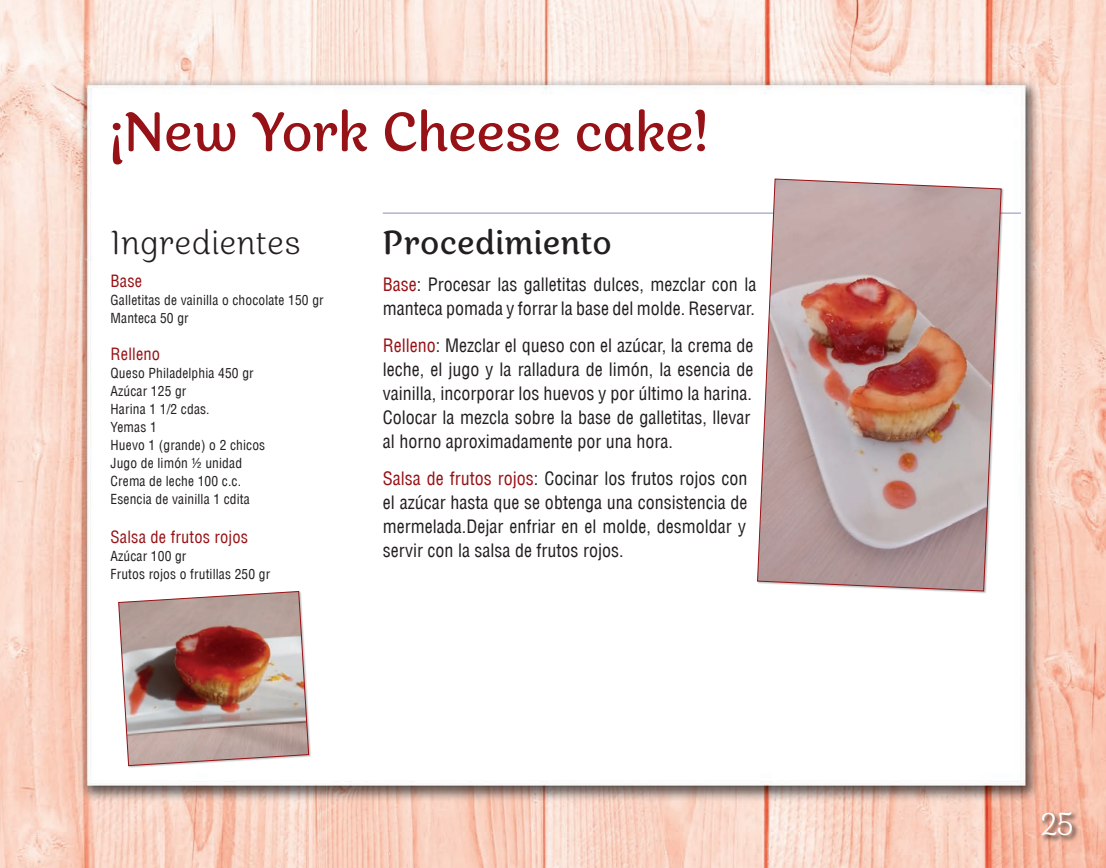
<style>
.page{position:relative;width:1106px;height:868px;background:#fff}
.page>*{position:absolute;margin:0;border:0;box-sizing:border-box;transform-origin:0 0}
.t1{font:54px "Appetite Pro Rounded";letter-spacing:.01em;color:#971216}
.t2{font:33px "Appetite Pro Rounded";letter-spacing:.025em;color:#231f20}
.t3{font:300 33px "Appetite Pro Rounded";letter-spacing:.02em;color:#231f20}
.t4{font:300 31.5px "Appetite Pro Rounded";color:#fff}
.t5{font:condensed 18px/24px "Helvetica LT";color:#231f20}
.t6{font:condensed 16.5px "Helvetica LT";letter-spacing:.01em;color:#971216}
.t7{font:condensed 13.5px/18px "Helvetica LT";letter-spacing:.01em;color:#231f20}
.s1{color:#971216}
</style>
<div class="page">
<img style="left:0;top:0;width:2px;height:867px">
<img style="left:2px;top:0;width:1104px;height:867px">
<svg style="left:1040px;top:810px;width:39px;height:32px"></svg>
<hr style="left:383px;top:213px;width:637px;height:1px;background:#8b8cbd">
<div style="left:118px;top:591px;width:193px;height:177px;background:#231f20;opacity:.3"></div>
<img style="left:118px;top:591px;width:191px;height:175px">
<img style="left:756px;top:178px;width:245px;height:413px">
<h1 class="t1" style="left:111px;top:100px;width:598px">¡New York Cheese cake!</h1>
<h2 class="t3" style="left:111px;top:224px;width:191px">Ingredientes</h2>
<p class="t6" style="left:111px;top:270px;width:33px">Base</p>
<p class="t7" style="left:111px;top:290px;width:215px">Galletitas de vainilla o chocolate 150 gr<br>Manteca 50 gr</p>
<p class="t6" style="left:111px;top:343px;width:51px">Relleno</p>
<p class="t7" style="left:111px;top:364px;width:156px">Queso Philadelphia 450 gr<br>Azúcar 125 gr<br>Harina 1 1/2 cdas.<br>Yemas 1<br>Huevo 1 (grande) o 2 chicos<br>Jugo de limón ½ unidad<br>Crema de leche 100 c.c.<br>Esencia de vainilla 1 cdita</p>
<p class="t6" style="left:111px;top:526px;width:139px">Salsa de frutos rojos</p>
<p class="t7" style="left:111px;top:547px;width:161px">Azúcar 100 gr<br>Frutos rojos o frutillas 250 gr</p>
<h2 class="t2" style="left:383px;top:223px;width:230px">Procedimiento</h2>
<p class="t5" style="left:383px;top:272px;width:375px"><span class="s1">Base</span>: Procesar las galletitas dulces, mezclar con la manteca pomada y forrar la base del molde. Reservar.</p>
<p class="t5" style="left:383px;top:333px;width:372px"><span class="s1">Relleno</span>: Mezclar el queso con el azúcar, la crema de leche, el jugo y la ralladura de limón, la esencia de vainilla, incorporar los huevos y por último la harina.<br>Colocar la mezcla sobre la base de galletitas, llevar al horno aproximadamente por una hora.</p>
<p class="t5" style="left:383px;top:466px;width:366px;text-align:justify"><span class="s1">Salsa de frutos rojos</span>: Cocinar los frutos rojos con el azúcar hasta que se obtenga una consistencia de mermelada.Dejar enfriar en el molde, desmoldar y servir con la salsa de frutos rojos.</p>
<h3 class="t4" style="left:1040px;top:805px;width:34px">25</h3>
</div>
